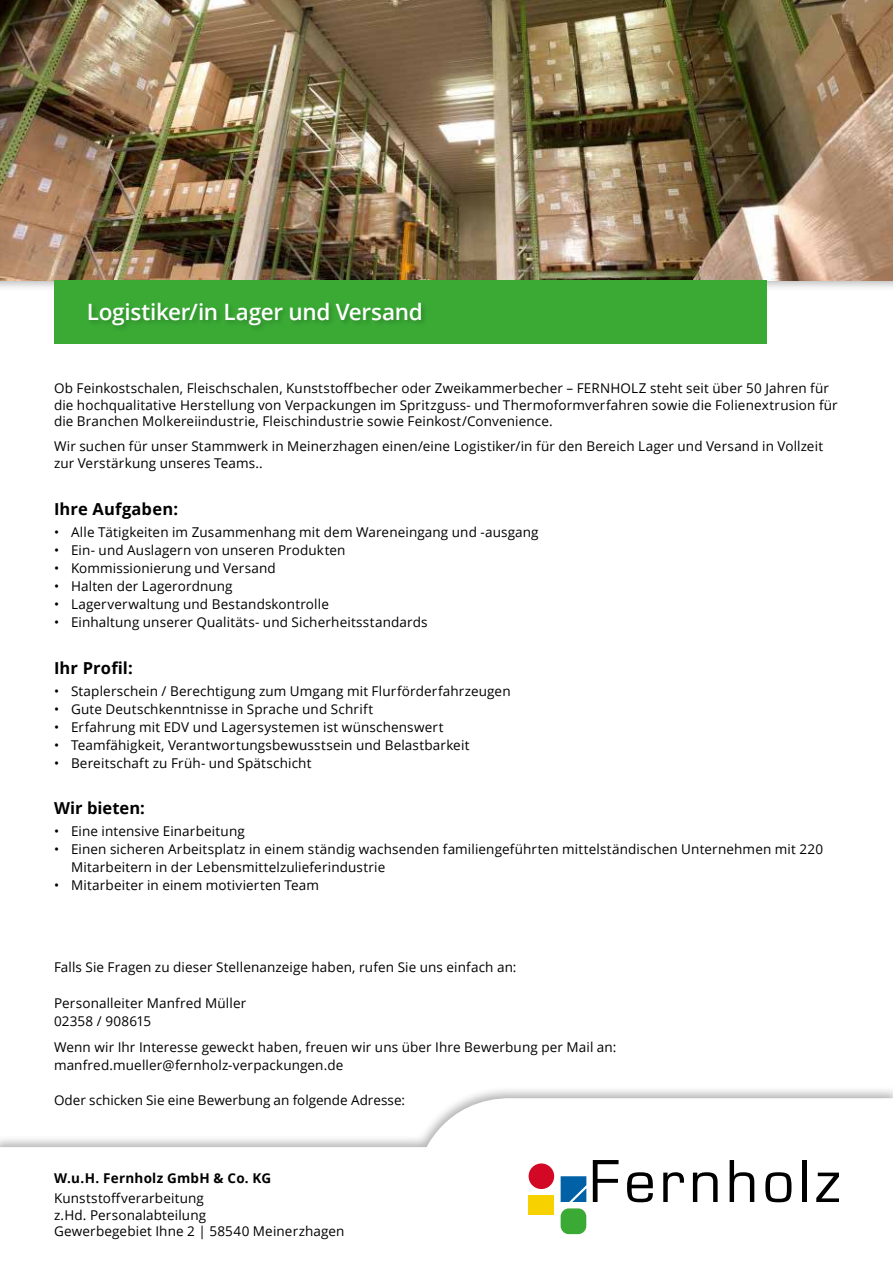
<style>
.page{position:relative;width:893px;height:1263px;background:#fff}
.page>*{position:absolute;margin:0;border:0;box-sizing:border-box;transform-origin:0 0}
.t1{font:600 22.5px "Open Sans";letter-spacing:-.01em;color:#fff}
.t2{font:700 16.5px "Open Sans";letter-spacing:.01em;color:#000}
.t3{font:13.5px/16.5px "Open Sans";letter-spacing:.01em;color:#000}
.t4{font:700 13.5px "Open Sans";letter-spacing:.02em;color:#000}
</style>
<div class="page">
<div style="left:0;top:1086px;width:893px;height:177px;background:#000;opacity:.3"></div>
<svg style="left:0;top:1098px;width:893px;height:165px"></svg>
<svg style="left:627px;top:1172px;width:26px;height:30px"></svg>
<svg style="left:663px;top:1172px;width:21px;height:30px"></svg>
<svg style="left:693px;top:1172px;width:25px;height:30px"></svg>
<svg style="left:730px;top:1160px;width:24px;height:42px"></svg>
<svg style="left:765px;top:1172px;width:26px;height:30px"></svg>
<div style="left:802px;top:1160px;width:5px;height:42px;background:#000"></div>
<svg style="left:816px;top:1172px;width:23px;height:30px"></svg>
<svg style="left:593px;top:1160px;width:25px;height:42px"></svg>
<div style="left:529px;top:1195px;width:25px;height:20px;background:#f8d100"></div>
<div style="left:529px;top:1163px;width:25px;height:26px;background:#d20824;border-radius:50%"></div>
<div style="left:561px;top:1208px;width:25px;height:26px;background:#3aaa35;border-radius:8px"></div>
<svg style="left:561px;top:1176px;width:25px;height:26px"></svg>
<img style="left:0;top:0;width:893px;height:280px">
<div style="left:54px;top:280px;width:713px;height:64px;background:#3aaa35"></div>
<div style="left:87px;top:301px;width:342px;height:31px;background:#38a433"></div>
<h1 class="t1" style="left:87px;top:296px;width:337px">Logistiker/in Lager und Versand</h1>
<p class="t3" style="left:54px;top:380px;width:785px">Ob Feinkostschalen, Fleischschalen, Kunststoffbecher oder Zweikammerbecher – FERNHOLZ steht seit über 50 Jahren für die hochqualitative Herstellung von Verpackungen im Spritzguss- und Thermoformverfahren sowie die Folienextrusion für die Branchen Molkereiindustrie, Fleischindustrie sowie Feinkost/Convenience.</p>
<p class="t3" style="left:54px;top:438px;width:771px">Wir suchen für unser Stammwerk in Meinerzhagen einen/eine Logistiker/in für den Bereich Lager und Versand in Vollzeit zur Verstärkung unseres Teams..</p>
<p class="t2" style="left:54px;top:497px;width:126px">Ihre Aufgaben:</p>
<p class="t3" style="left:54px;top:523px;width:486px">• Alle Tätigkeiten im Zusammenhang mit dem Wareneingang und -ausgang</p>
<p class="t3" style="left:54px;top:541px;width:293px">• Ein- und Auslagern von unseren Produkten</p>
<p class="t3" style="left:54px;top:559px;width:223px">• Kommissionierung und Versand</p>
<p class="t3" style="left:54px;top:577px;width:180px">• Halten der Lagerordnung</p>
<p class="t3" style="left:54px;top:595px;width:276px">• Lagerverwaltung und Bestandskontrolle</p>
<p class="t3" style="left:54px;top:613px;width:375px">• Einhaltung unserer Qualitäts- und Sicherheitsstandards</p>
<p class="t2" style="left:54px;top:656px;width:80px">Ihr Profil:</p>
<p class="t3" style="left:54px;top:683px;width:458px">• Staplerschein / Berechtigung zum Umgang mit Flurförderfahrzeugen</p>
<p class="t3" style="left:54px;top:701px;width:321px">• Gute Deutschkenntnisse in Sprache und Schrift</p>
<p class="t3" style="left:54px;top:719px;width:391px">• Erfahrung mit EDV und Lagersystemen ist wünschenswert</p>
<p class="t3" style="left:54px;top:737px;width:417px">• Teamfähigkeit, Verantwortungsbewusstsein und Belastbarkeit</p>
<p class="t3" style="left:54px;top:755px;width:259px">• Bereitschaft zu Früh- und Spätschicht</p>
<p class="t2" style="left:54px;top:796px;width:92px">Wir bieten:</p>
<p class="t3" style="left:54px;top:822px;width:192px">• Eine intensive Einarbeitung</p>
<p class="t3" style="left:71px;top:840px;width:753px;line-height:18px;text-indent:-17px">• Einen sicheren Arbeitsplatz in einem ständig wachsenden familiengeführten mittelständischen Unternehmen mit 220<br>Mitarbeitern in der Lebensmittelzulieferindustrie</p>
<p class="t3" style="left:54px;top:876px;width:267px">• Mitarbeiter in einem motivierten Team</p>
<p class="t3" style="left:54px;top:958px;width:464px">Falls Sie Fragen zu dieser Stellenanzeige haben, rufen Sie uns einfach an:</p>
<p class="t3" style="left:54px;top:993px;width:194px;line-height:18px">Personalleiter Manfred Müller<br>02358 / 908615</p>
<p class="t3" style="left:54px;top:1038px;width:564px;line-height:18px">Wenn wir Ihr Interesse geweckt haben, freuen wir uns über Ihre Bewerbung per Mail an: manfred.mueller@fernholz-verpackungen.de</p>
<p class="t3" style="left:54px;top:1092px;width:353px">Oder schicken Sie eine Bewerbung an folgende Adresse:</p>
<p class="t4" style="left:54px;top:1168px;width:219px">W.u.H. Fernholz GmbH &amp; Co. KG</p>
<p class="t3" style="left:54px;top:1190px;width:292px">Kunststoffverarbeitung<br>z.Hd. Personalabteilung<br>Gewerbegebiet Ihne 2 | 58540 Meinerzhagen</p>
</div>
